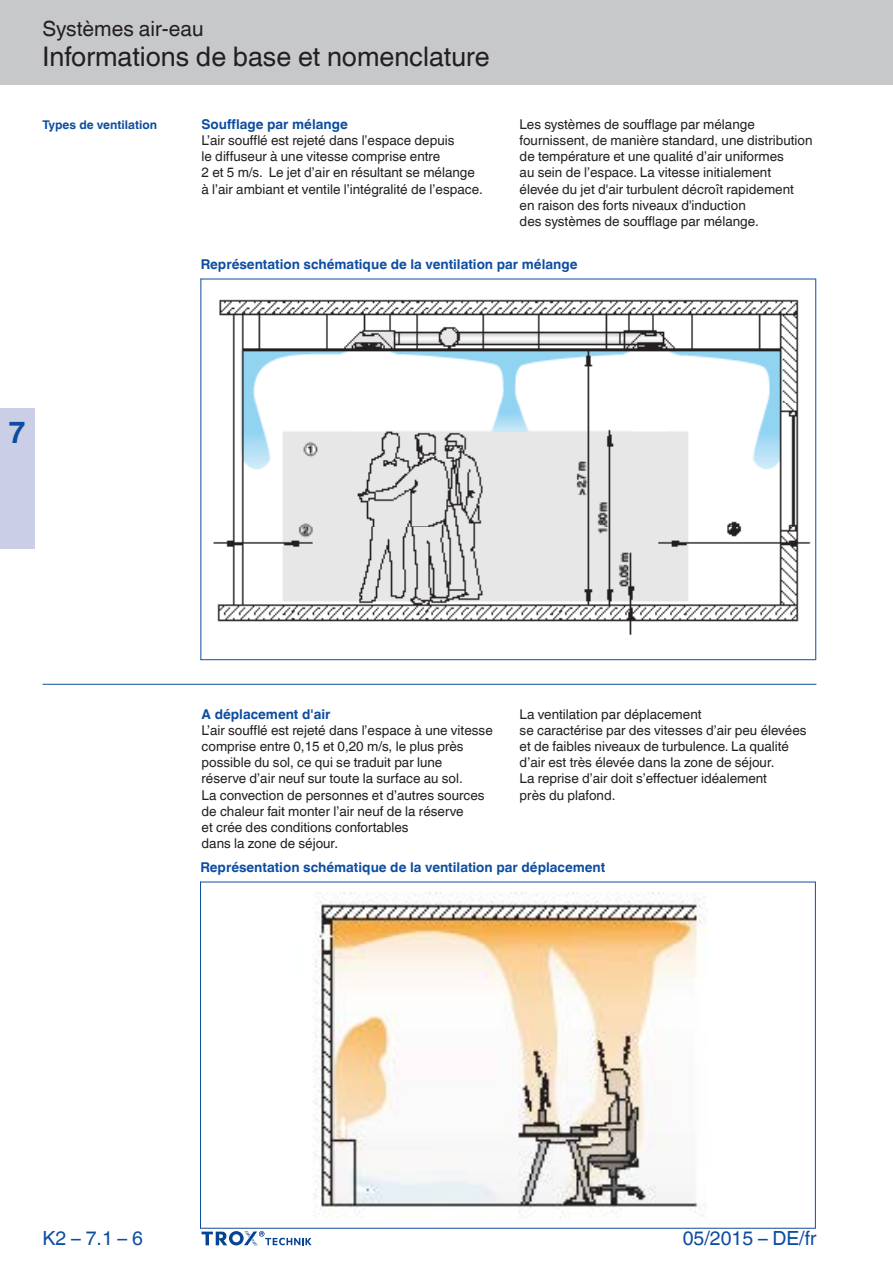
<style>
.page{position:relative;width:893px;height:1263px;background:#fff}
.page>*{position:absolute;margin:0;border:0;box-sizing:border-box;transform-origin:0 0}
.Register-Tab-Ziffern{font:700 30px "TROX Helvetica";color:#0d4da1}
.Navigation_2{font:27px "TROX Helvetica";color:#231f20}
.Navigation_1{font:21px "TROX Helvetica";color:#231f20}
.date{font:19.5px "TROX Helvetica";color:#0d4da1}
.pagina_li-re{font:19.5px "TROX Helvetica";color:#0d4da1}
.descr_txt_section_pa{font:13.5px/16.2px "TROX Helvetica";color:#231f20}
.Standard_oben_links{font:700 13.5px "TROX Helvetica";color:#0d4da1}
.descr_txt_section_ti{font:700 13.5px "TROX Helvetica";color:#0d4da1}
.marg_title_blue{font:700 12px "TROX Helvetica";color:#0d4da1}
.s1{font-style:inherit}
</style>
<div class="page">
<div style="left:0;top:0;width:893px;height:85px;background:#c7c8ca"></div>
<div style="left:0;top:408px;width:34px;height:141px;background:#cacee7"></div>
<hr style="left:43px;top:684px;width:773px;height:1px;background:#0d4da1">
<svg style="left:202px;top:1231px;width:110px;height:15px"></svg>
<img style="left:201px;top:280px;width:610px;height:375px">
<hr style="left:200px;top:279px;width:1px;height:381px;background:#0d4da1">
<hr style="left:815px;top:279px;width:1px;height:381px;background:#0d4da1">
<hr style="left:200px;top:279px;width:616px;height:1px;background:#0d4da1">
<hr style="left:200px;top:659px;width:616px;height:1px;background:#0d4da1">
<img style="left:313px;top:892px;width:394px;height:327px">
<hr style="left:200px;top:882px;width:1px;height:346px;background:#0d4da1">
<hr style="left:815px;top:882px;width:1px;height:346px;background:#0d4da1">
<hr style="left:200px;top:882px;width:615px;height:1px;background:#0d4da1">
<hr style="left:200px;top:1228px;width:615px;height:1px;background:#0d4da1">
<p class="Navigation_1" style="left:43px;top:17px;width:163px">Systèmes air<span class="s1">-</span>eau</p>
<p class="Navigation_2" style="left:43px;top:41px;width:449px">Informations de base et nomenclature</p>
<p class="marg_title_blue" style="left:43px;top:117px;width:116px">Types de ventilation</p>
<p class="descr_txt_section_ti" style="left:202px;top:116px;width:148px">Soufflage par mélange</p>
<p class="descr_txt_section_pa" style="left:202px;top:132px;width:254px">L’air soufflé est rejeté dans l’espace depuis</p>
<p class="descr_txt_section_pa" style="left:202px;top:148px;width:240px">le diffuseur à une vitesse comprise entre</p>
<p class="descr_txt_section_pa" style="left:202px;top:165px;width:275px">2 et 5 m/s. Le jet d’air en résultant se mélange</p>
<p class="descr_txt_section_pa" style="left:202px;top:181px;width:283px">à l’air ambiant et ventile l’intégralité de l’espace.</p>
<p class="descr_txt_section_pa" style="left:520px;top:116px;width:294px">Les systèmes de soufflage par mélange fournissent, de manière standard, une distribution de température et une qualité d’air uniformes</p>
<p class="descr_txt_section_pa" style="left:520px;top:165px;width:253px">au sein de l’espace. La vitesse initialement</p>
<p class="descr_txt_section_pa" style="left:520px;top:181px;width:276px">élevée du jet d'air turbulent décroît rapidement en raison des forts niveaux d'induction</p>
<p class="descr_txt_section_pa" style="left:520px;top:213px;width:241px">des systèmes de soufflage par mélange.</p>
<p class="Standard_oben_links" style="left:201px;top:257px;width:378px">Représentation schématique de la ventilation par mélange</p>
<p class="Register-Tab-Ziffern" style="left:8px;top:415px;width:19px">7</p>
<p class="descr_txt_section_ti" style="left:202px;top:706px;width:130px">A déplacement d'air</p>
<p class="descr_txt_section_pa" style="left:202px;top:722px;width:293px">L’air soufflé est rejeté dans l’espace à une vitesse</p>
<p class="descr_txt_section_pa" style="left:202px;top:738px;width:264px">comprise entre 0,15 et 0,20 m/s, le plus près</p>
<p class="descr_txt_section_pa" style="left:202px;top:754px;width:242px">possible du sol, ce qui se traduit par lune</p>
<p class="descr_txt_section_pa" style="left:202px;top:771px;width:263px">réserve d’air neuf sur toute la surface au sol.</p>
<p class="descr_txt_section_pa" style="left:202px;top:787px;width:285px">La convection de personnes et d’autres sources de chaleur fait monter l’air neuf de la réserve</p>
<p class="descr_txt_section_pa" style="left:202px;top:819px;width:209px">et crée des conditions confortables</p>
<p class="descr_txt_section_pa" style="left:202px;top:835px;width:138px">dans la zone de séjour.</p>
<p class="descr_txt_section_pa" style="left:520px;top:706px;width:183px">La ventilation par déplacement</p>
<p class="descr_txt_section_pa" style="left:520px;top:722px;width:289px">se caractérise par des vitesses d’air peu élevées et de faibles niveaux de turbulence. La qualité d’air est très élevée dans la zone de séjour.</p>
<p class="descr_txt_section_pa" style="left:520px;top:771px;width:249px">La reprise d’air doit s’effectuer idéalement</p>
<p class="descr_txt_section_pa" style="left:520px;top:787px;width:97px">près du plafond.</p>
<p class="Standard_oben_links" style="left:200px;top:860px;width:406px">Représentation schématique de la ventilation par déplacement</p>
<p class="pagina_li-re" style="left:43px;top:1227px;width:102px">K2 – 7.1 – <span class="s1">6</span></p>
<p class="date" style="left:683px;top:1227px;width:135px">05/2015 – DE/fr</p>
</div>
